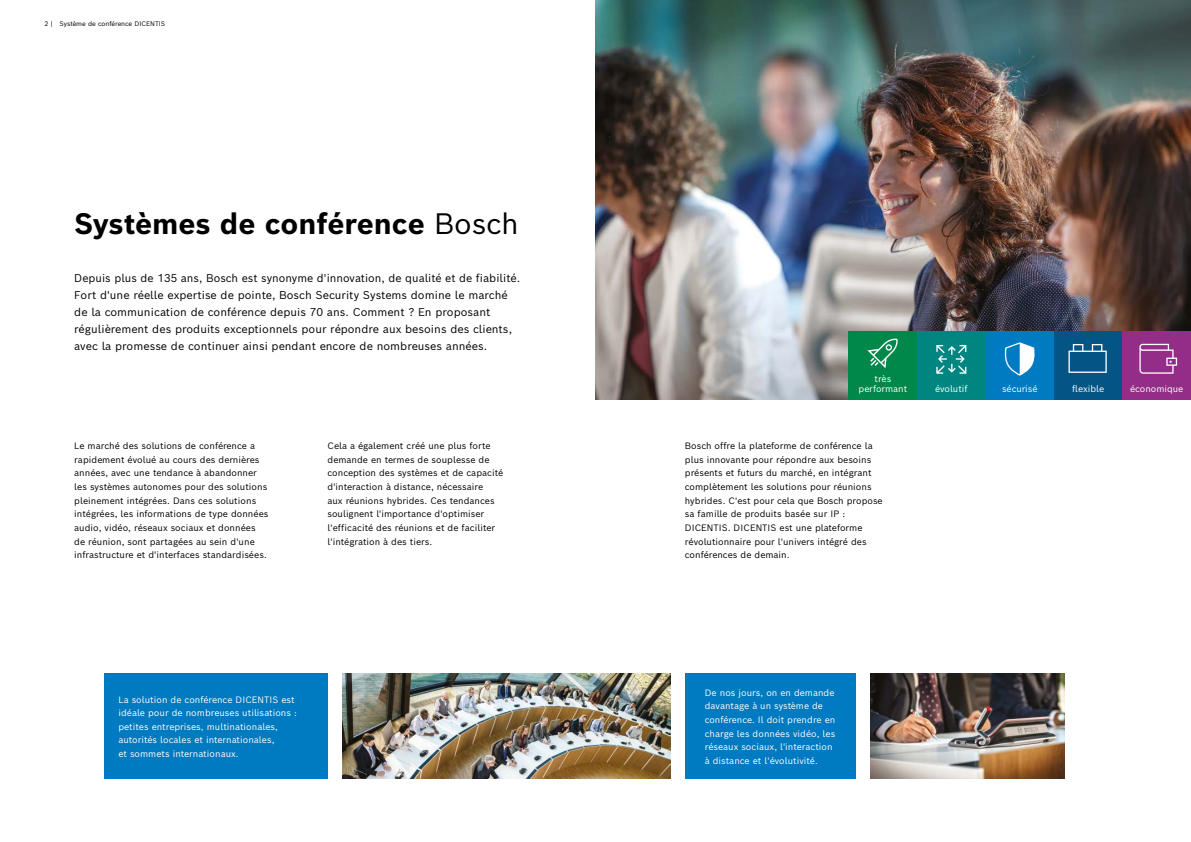
<style>
.page{position:relative;width:1191px;height:842px;background:#fff}
.page>*{position:absolute;margin:0;border:0;box-sizing:border-box;transform-origin:0 0}
.t1{font:700 28.8px "Bosch Sans";color:#000}
.t2{font:11px/17px "Bosch Sans";letter-spacing:.005em;color:#000}
.t3{font:9px/13.6px "Bosch Sans";letter-spacing:.005em;color:#000}
.t4{font:9px/13.6px "Bosch Sans";color:#fff}
.t5{font:6.5px "Bosch Sans";letter-spacing:-.005em;color:#000}
.s1{font-weight:400}
</style>
<div class="page">
<img style="left:595px;top:0;width:596px;height:400px">
<img style="left:342px;top:674px;width:328px;height:105px">
<img style="left:870px;top:674px;width:194px;height:105px">
<div style="left:685px;top:674px;width:170px;height:105px;background:#007ac0"></div>
<div style="left:104px;top:674px;width:223px;height:105px;background:#007ac0"></div>
<div style="left:848px;top:331px;width:69px;height:69px;background:#00884b"></div>
<svg style="left:867px;top:338px;width:31px;height:30px"></svg>
<div style="left:985px;top:331px;width:69px;height:69px;background:#007ac0"></div>
<svg style="left:1004px;top:342px;width:31px;height:34px"></svg>
<div style="left:1054px;top:331px;width:68px;height:69px;background:#045585"></div>
<svg style="left:1068px;top:344px;width:38px;height:29px"></svg>
<div style="left:917px;top:331px;width:68px;height:69px;background:#008581"></div>
<svg style="left:936px;top:345px;width:30px;height:29px"></svg>
<div style="left:1122px;top:331px;width:69px;height:69px;background:#942d87"></div>
<svg style="left:1139px;top:344px;width:38px;height:30px"></svg>
<p class="t5" style="left:45px;top:18px;width:122px">2 | Système de conférence DICENTIS</p>
<h1 class="t1" style="left:74px;top:199px;width:446px">Systèmes de conférence <span class="s1">Bosch</span></h1>
<p class="t2" style="left:74px;top:269px;width:447px">Depuis plus de 135 ans, Bosch est synonyme d'innovation, de qualité et de fiabilité.<br>Fort d'une réelle expertise de pointe, Bosch Security Systems domine le marché de la communication de conférence depuis 70 ans. Comment ? En proposant régulièrement des produits exceptionnels pour répondre aux besoins des clients, avec la promesse de continuer ainsi pendant encore de nombreuses années.</p>
<p class="t3" style="left:74px;top:438px;width:196px">Le marché des solutions de conférence a rapidement évolué au cours des dernières années, avec une tendance à abandonner les systèmes autonomes pour des solutions pleinement intégrées. Dans ces solutions intégrées, les informations de type données audio, vidéo, réseaux sociaux et données de réunion, sont partagées au sein d'une infrastructure et d'interfaces standardisées.</p>
<p class="t3" style="left:327px;top:438px;width:177px">Cela a également créé une plus forte demande en termes de souplesse de conception des systèmes et de capacité d'interaction à distance, nécessaire<br>aux réunions hybrides. Ces tendances soulignent l'importance d'optimiser l'efficacité des réunions et de faciliter l'intégration à des tiers.</p>
<p class="t4" style="left:118px;top:692px;width:180px">La solution de conférence DICENTIS est idéale pour de nombreuses utilisations : petites entreprises, multinationales, autorités locales et internationales,<br>et sommets internationaux.</p>
<p class="t4" style="left:858px;top:373px;width:50px;line-height:9.8px;text-align:center">très performant</p>
<p class="t4" style="left:935px;top:381px;width:34px">évolutif</p>
<p class="t4" style="left:1002px;top:381px;width:37px">sécurisé</p>
<p class="t4" style="left:1072px;top:381px;width:33px">flexible</p>
<p class="t4" style="left:1130px;top:381px;width:55px">économique</p>
<p class="t3" style="left:685px;top:438px;width:199px">Bosch offre la plateforme de conférence la plus innovante pour répondre aux besoins présents et futurs du marché, en intégrant complètement les solutions pour réunions hybrides. C'est pour cela que Bosch propose sa famille de produits basée sur IP :<br>DICENTIS. DICENTIS est une plateforme révolutionnaire pour l'univers intégré des conférences de demain.</p>
<p class="t4" style="left:705px;top:685px;width:132px">De nos jours, on en demande davantage à un système de conférence. Il doit prendre en charge les données vidéo, les réseaux sociaux, l'interaction à distance et l'évolutivité.</p>
</div>
